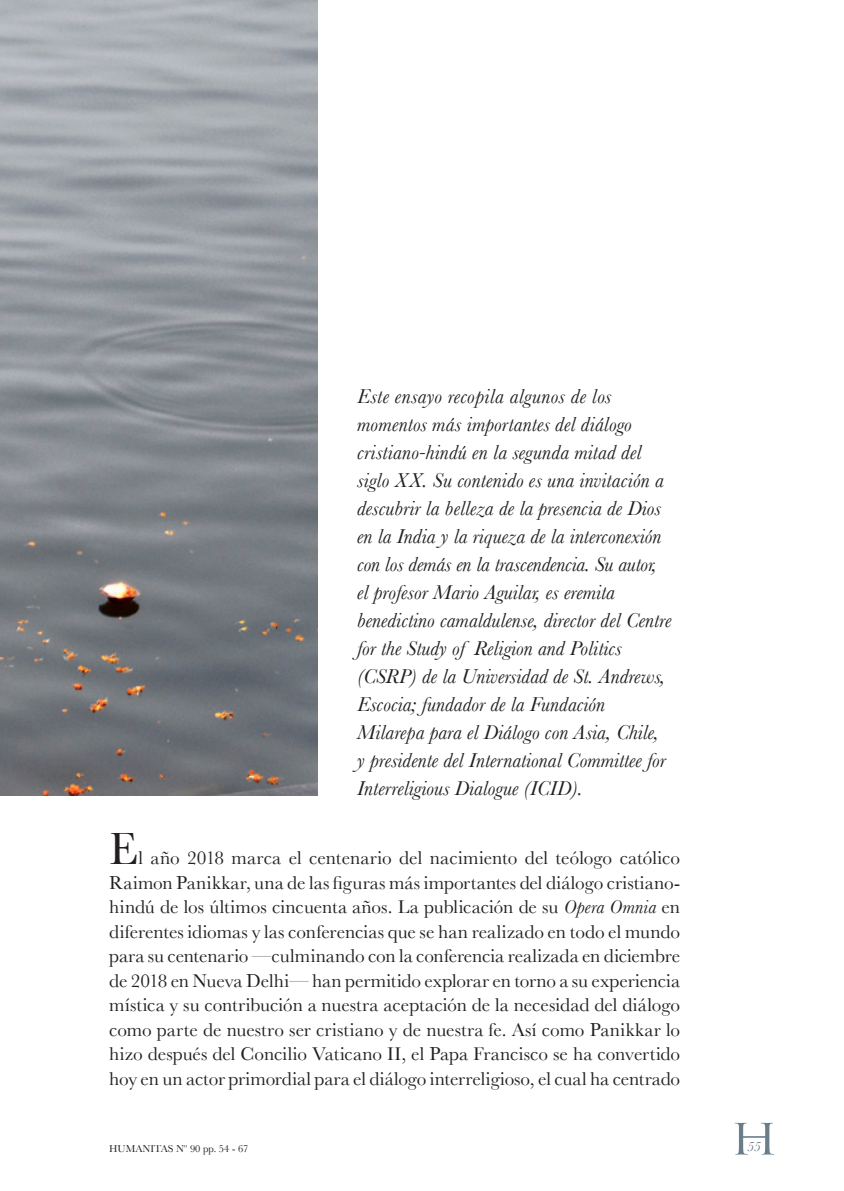
<style>
.page{position:relative;width:844px;height:1191px;background:#fff}
.page>*{position:absolute;margin:0;border:0;box-sizing:border-box;transform-origin:0 0}
.t1{font:47.25px "Baskerville";color:#231f20}
.t2{font:42px "Trajan Pro";color:#6a7d8a;scale:1.2 1}
.t3{font:italic 21px/28px "Baskerville";color:#231f20}
.t4{font:19.25px/24.5px "Baskerville";letter-spacing:-.005em;color:#231f20;text-align:justify}
.t5{font:italic 14px "Baskerville";color:#6a7d8a}
.t6{font:10.5px "Baskerville";color:#231f20}
.s1{font-style:italic}
</style>
<div class="page">
<img style="left:0;top:0;width:317px;height:795px">
<p class="t3" style="left:357px;top:381px;width:316px">Este ensayo recopila algunos de los momentos más importantes del diálogo cristiano-hindú en la segunda mitad del siglo XX. Su contenido es una invitación a descubrir la belleza de la presencia de Dios en la India y la riqueza de la interconexión con los demás en la trascendencia. Su autor, el profesor Mario Aguilar, es eremita benedictino camaldulense, director del Centre for the Study of Religion and Politics (CSRP) de la Universidad de St. Andrews, Escocia; fundador de la Fundación Milarepa para el Diálogo con Asia, Chile, y presidente del International Committee for Interreligious Dialogue (ICID).</p>
<h1 class="t1" style="left:109px;top:821px;width:30px">E</h1>
<p class="t4" style="left:109px;top:845px;width:572px;text-indent:29px">l año 2018 marca el centenario del nacimiento del teólogo católico Raimon Panikkar, una de las figuras más importantes del diálogo cristiano&shy;hindú de los últimos cincuenta años. La publicación de su <span class="s1">Opera Omnia</span> en diferentes idiomas y las conferencias que se han realizado en todo el mundo para su centenario —culminando con la conferencia realizada en diciembre de 2018 en Nueva Delhi— han permitido explorar en torno a su experiencia mística y su contribución a nuestra aceptación de la necesidad del diálogo como parte de nuestro ser cristiano y de nuestra fe. Así como Panikkar lo hizo después del Concilio Vaticano II, el Papa Francisco se ha convertido hoy en un actor primordial para el diálogo interreligioso, el cual ha centrado</p>
<p class="t6" style="left:109px;top:1142px;width:141px">HUMANITAS Nº 90 pp. 54 - 67</p>
<h2 class="t2" style="left:729px;top:1112px;width:42px">H</h2>
<p class="t5" style="left:747px;top:1138px;width:15px">55</p>
</div>
